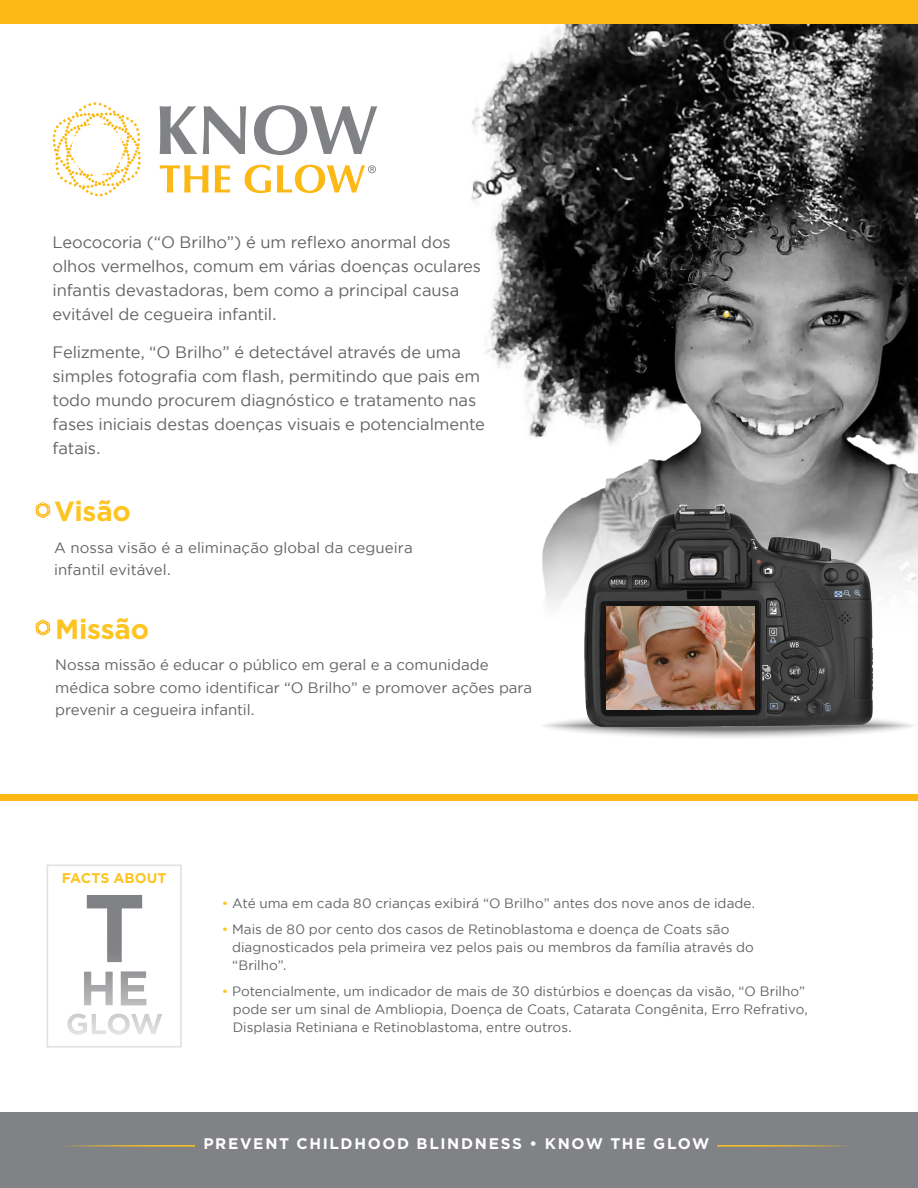
<style>
.page{position:relative;width:918px;height:1188px;background:#fff}
.page>*{position:absolute;margin:0;border:0;box-sizing:border-box;transform-origin:0 0}
.t1{font:700 27.75px "Gotham";letter-spacing:-.01em;color:#fec422}
.t2{font:16.5px/24px "Gotham";letter-spacing:-.005em;color:#636366}
.t3{font:700 15.45px "Gotham";letter-spacing:.11em;color:#fff}
.t4{font:15px/22.5px "Gotham";color:#636366}
.t5{font:700 14.1px "Gotham";color:#fec422}
.t6{font:13.5px/18px "Gotham";color:#636366}
.s1{color:#fec422}
</style>
<div class="page">
<div style="left:0;top:1112px;width:918px;height:76px;background:#808285"></div>
<hr style="left:61px;top:1145px;width:134px;height:2px;background:#fec422">
<hr style="left:717px;top:1145px;width:134px;height:2px;background:#fec422">
<img style="left:471px;top:24px;width:447px;height:407px">
<svg style="left:529px;top:431px;width:389px;height:72px"></svg>
<svg style="left:539px;top:711px;width:379px;height:29px"></svg>
<img style="left:574px;top:501px;width:309px;height:235px">
<div style="left:37px;top:502px;width:11px;height:12px;border:1px solid #fcb814;border-radius:50%"></div>
<div style="left:38px;top:507px;width:11px;height:11px;border:1px solid #fcb814;border-radius:50%"></div>
<svg style="left:35px;top:503px;width:16px;height:14px"></svg>
<div style="left:39px;top:506px;width:8px;height:8px;background:#fff;border-radius:50%"></div>
<div style="left:37px;top:620px;width:11px;height:12px;border:1px solid #fcb814;border-radius:50%"></div>
<svg style="left:35px;top:621px;width:16px;height:14px"></svg>
<div style="left:39px;top:623px;width:8px;height:9px;background:#fff;border-radius:50%"></div>
<svg style="left:160px;top:106px;width:37px;height:48px"></svg>
<svg style="left:203px;top:106px;width:43px;height:48px"></svg>
<svg style="left:254px;top:105px;width:123px;height:50px"></svg>
<svg style="left:160px;top:165px;width:49px;height:28px"></svg>
<svg style="left:215px;top:165px;width:15px;height:28px"></svg>
<svg style="left:245px;top:165px;width:26px;height:28px"></svg>
<svg style="left:277px;top:165px;width:99px;height:28px"></svg>
<svg style="left:53px;top:102px;width:88px;height:94px"></svg>
<img style="left:46px;top:865px;width:116px;height:182px">
<div style="left:47px;top:864px;width:135px;height:184px;border:2px solid #e1e2e4"></div>
<div style="left:0;top:795px;width:918px;height:6px;background:#fcb814"></div>
<div style="left:0;top:0;width:918px;height:24px;background:#fcb814"></div>
<img style="left:607px;top:606px;width:147px;height:104px">
<p class="t2" style="left:53px;top:230px;width:430px">Leococoria (“O Brilho”) é um reflexo anormal dos olhos vermelhos, comum em várias doenças oculares infantis devastadoras, bem como a principal causa evitável de cegueira infantil.</p>
<p class="t2" style="left:53px;top:340px;width:434px">Felizmente, “O Brilho” é detectável através de uma simples fotografia com flash, permitindo que pais em todo mundo procurem diagnóstico e tratamento nas fases iniciais destas doenças visuais e potencialmente fatais.</p>
<p class="t1" style="left:54px;top:496px;width:78px">Visão</p>
<p class="t4" style="left:54px;top:536px;width:360px">A nossa visão é a eliminação global da cegueira</p>
<p class="t4" style="left:54px;top:559px;width:118px">infantil evitável.</p>
<p class="t1" style="left:55px;top:613px;width:96px">Missão</p>
<p class="t4" style="left:55px;top:653px;width:479px">Nossa missão é educar o público em geral e a comunidade médica sobre como identificar “O Brilho” e promover ações para prevenir a cegueira infantil.</p>
<p class="t5" style="left:62px;top:870px;width:106px">FACTS ABOUT</p>
<p class="t6" style="left:222px;top:894px;width:535px"><span class="s1">•</span> Até uma em cada 80 crianças exibirá “O Brilho” antes dos nove anos de idade.</p>
<p class="t6" style="left:232px;top:920px;width:523px;text-indent:-10px"><span class="s1">•</span> Mais de 80 por cento dos casos de Retinoblastoma e doença de Coats são diagnosticados pela primeira vez pelos pais ou membros da família através do “Brilho”.</p>
<p class="t6" style="left:233px;top:982px;width:577px;text-indent:-11px"><span class="s1">•</span> Potencialmente, um indicador de mais de 30 distúrbios e doenças da visão, “O Brilho” pode ser um sinal de Ambliopia, Doença de Coats, Catarata Congênita, Erro Refrativo,<br>Displasia Retiniana e Retinoblastoma, entre outros.</p>
<p class="t3" style="left:203px;top:1135px;width:508px">PREVENT CHILDHOOD BLINDNESS • KNOW THE GLOW</p>
</div>
